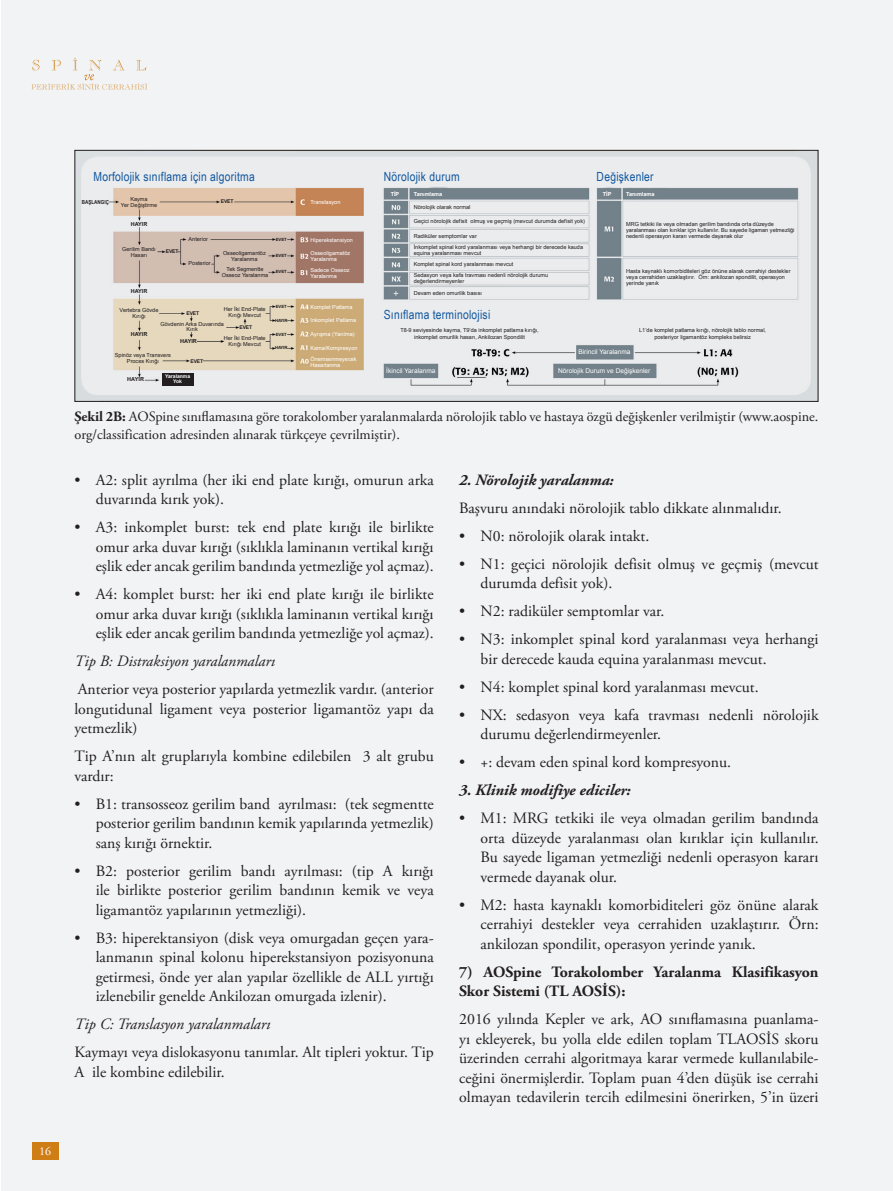
<style>
.page{position:relative;width:893px;height:1191px;background:#fff}
.page>*{position:absolute;margin:0;border:0;box-sizing:border-box;transform-origin:0 0}
.t1{font:15.75px/19.5px "Adobe Garamond Pro";color:#231f20;text-align:justify}
.t2{font:700 15.75px/19.5px "Adobe Garamond Pro";color:#231f20}
.t3{font:italic 15.75px "Adobe Garamond Pro";color:#231f20}
.t4{font:italic 700 15.75px "Adobe Garamond Pro";color:#231f20}
.t5{font:14.25px/18px "Adobe Garamond Pro";color:#231f20}
.t6{font:12.6px "Arial Narrow";letter-spacing:.02em;color:#10579e}
.t7{font:12px "Adobe Garamond Pro";color:#fff}
.t8{font:6.6px "Arial";color:#fff}
.t9{font:5.55px/6px "Arial";color:#231f20;text-align:center}
.t10{font:5.55px/6px "Arial";color:#fff}
.t11{font:700 5.55px "Arial";color:#231f20}
.t12{font:700 5.55px "Arial";color:#fff}
.t13{font:700 5.55px "Arial Narrow";color:#231f20}
.t14{font:700 5.1px "Arial";letter-spacing:-.04em;color:#231f20}
.t15{font:700 5.1px/5.1px "Arial";color:#fff;text-align:center}
.t16{font:700 4.35px "Arial";letter-spacing:-.04em;color:#231f20}
.s1{font-weight:700}
</style>
<div class="page">
<div style="left:1px;top:0;width:891px;height:1191px;background:#f2f3f4"></div>
<div style="left:32px;top:1141px;width:26px;height:18px;background:#cf7e16"></div>
<svg style="left:31px;top:58px;width:116px;height:32px"></svg>
<img style="left:76px;top:152px;width:740px;height:248px">
<div style="left:162px;top:373px;width:32px;height:12px;background:#231f20"></div>
<div style="left:74px;top:150px;width:744px;height:252px;border:1px solid #231f20"></div>
<p class="t7" style="left:39px;top:1143px;width:13px">16</p>
<p class="t6" style="left:94px;top:167px;width:163px">Morfolojik sınıflama için algoritma</p>
<p class="t6" style="left:384px;top:167px;width:77px">Nörolojik durum</p>
<p class="t6" style="left:597px;top:167px;width:59px">Değişkenler</p>
<p class="t13" style="left:82px;top:198px;width:29px">BAŞLANGIÇ</p>
<p class="t9" style="left:121px;top:196px;width:38px">Kayma<br>Yer Değiştirme</p>
<p class="t14" style="left:221px;top:198px;width:14px">EVET</p>
<p class="t11" style="left:131px;top:220px;width:18px">HAYIR</p>
<p class="t9" style="left:122px;top:246px;width:35px">Gerilim Bandı<br>Hasarı</p>
<p class="t11" style="left:131px;top:287px;width:18px">HAYIR</p>
<p class="t14" style="left:166px;top:248px;width:14px">EVET</p>
<p class="t9" style="left:189px;top:236px;width:21px">Anterior</p>
<p class="t9" style="left:189px;top:260px;width:24px">Posterior</p>
<p class="t9" style="left:223px;top:250px;width:44px">Osseoligamantöz<br>Yaralanma</p>
<p class="t9" style="left:222px;top:266px;width:48px">Tek Segmentte<br>Osseoz Yaralanma</p>
<p class="t16" style="left:276px;top:236px;width:12px">EVET</p>
<p class="t16" style="left:276px;top:253px;width:12px">EVET</p>
<p class="t16" style="left:276px;top:269px;width:12px">EVET</p>
<p class="t9" style="left:224px;top:306px;width:43px">Her İki End-Plate<br>Kırığı Mevcut</p>
<p class="t9" style="left:224px;top:335px;width:43px">Her İki End-Plate<br>Kırığı Mevcut</p>
<p class="t9" style="left:120px;top:307px;width:40px">Vertebra Gövde<br>Kırığı</p>
<p class="t9" style="left:115px;top:352px;width:58px">Spinöz veya Transvers<br>Proces Kırığı</p>
<p class="t14" style="left:187px;top:310px;width:14px">EVET</p>
<p class="t9" style="left:160px;top:321px;width:65px;line-height:5.6px">Gövdenin Arka Duvarında<br>Kırık</p>
<p class="t14" style="left:240px;top:324px;width:14px">EVET</p>
<p class="t11" style="left:131px;top:330px;width:18px">HAYIR</p>
<p class="t11" style="left:180px;top:337px;width:18px">HAYIR</p>
<p class="t14" style="left:191px;top:357px;width:14px">EVET</p>
<p class="t11" style="left:127px;top:376px;width:18px">HAYIR</p>
<p class="t15" style="left:165px;top:374px;width:27px">Yaralanma<br>Yok</p>
<p class="t16" style="left:276px;top:304px;width:12px">EVET</p>
<p class="t16" style="left:276px;top:331px;width:12px">EVET</p>
<p class="t16" style="left:275px;top:318px;width:14px">HAYIR</p>
<p class="t16" style="left:275px;top:345px;width:14px">HAYIR</p>
<p class="t10" style="left:310px;top:199px;width:31px">Translasyon</p>
<p class="t10" style="left:310px;top:237px;width:44px">Hiperekstansiyon</p>
<p class="t10" style="left:310px;top:250px;width:41px">Osseoligamatöz<br>Yaralanma</p>
<p class="t10" style="left:310px;top:267px;width:41px">Sadece Osseoz<br>Yaralanma</p>
<p class="t10" style="left:310px;top:304px;width:44px">Komplet Patlama</p>
<p class="t10" style="left:310px;top:317px;width:47px">Inkomplet Patlama</p>
<p class="t10" style="left:310px;top:331px;width:46px">Ayrışma (Yarılma)</p>
<p class="t10" style="left:310px;top:342px;width:49px;line-height:10.6px">Kama/Kompresyon<br>Önemsenmeyecek</p>
<p class="t10" style="left:310px;top:362px;width:31px">Hasarlanma</p>
<p class="t12" style="left:391px;top:190px;width:10px">TİP</p>
<p class="t12" style="left:414px;top:190px;width:30px">Tanımlama</p>
<p class="t9" style="left:414px;top:204px;width:58px">Nörolojik olarak normal</p>
<p class="t9" style="left:414px;top:218px;width:173px">Geçici nörolojik defisit olmuş ve geçmiş (mevcut durumda defisit yok)</p>
<p class="t9" style="left:414px;top:230px;width:171px;line-height:11.4px;text-align:left">Radiküler semptomlar var<br>İnkomplet spinal kord yaralanması veya herhangi bir derecede kauda</p>
<p class="t9" style="left:414px;top:248px;width:136px;line-height:11.1px;text-align:left">equina yaralanması mevcut<br>Komplet spinal kord yaralanması mevcut<br>Sedasyon veya kafa travması nedenli nörolojik durumu</p>
<p class="t9" style="left:414px;top:276px;width:70px;line-height:11.6px;text-align:left">değerlendirmeyenler<br>Devam eden omurilik basısı</p>
<p class="t6" style="left:384px;top:305px;width:108px">Sınıflama terminolojisi</p>
<p class="t9" style="left:400px;top:326px;width:140px;line-height:7.1px">T8-9 seviyesinde kayma, T9’da inkomplet patlama kırığı, inkomplet omurilik hasarı, Ankilozan Spondilit</p>
<p class="t12" style="left:603px;top:190px;width:10px">TİP</p>
<p class="t12" style="left:626px;top:190px;width:30px">Tanımlama</p>
<p class="t9" style="left:626px;top:221px;width:170px;text-align:left">MRG tetkiki ile veya olmadan gerilim bandında orta düzeyde yaralanması olan kırıklar için kullanılır. Bu sayede ligaman yetmezliği nedenli operasyon kararı vermede dayanak olur</p>
<p class="t9" style="left:626px;top:268px;width:166px;text-align:left">Hasta kaynaklı komorbiditeleri göz önüne alarak cerrahiyi destekler veya cerrahiden uzaklaştırır. Örn: ankilozan spondilit, operasyon yerinde yanık</p>
<p class="t9" style="left:639px;top:326px;width:128px;line-height:7.1px">L1’de komplet patlama kırığı, nörolojik tablo normal, posteriyor ligamantöz kompleks belirsiz</p>
<p class="t8" style="left:578px;top:347px;width:54px">Birincil Yaralanma</p>
<p class="t8" style="left:386px;top:366px;width:51px">İkincil Yaralanma</p>
<p class="t8" style="left:558px;top:366px;width:94px">Nörolojik Durum ve Değişkenler</p>
<p class="t5" style="left:74px;top:407px;width:745px"><span class="s1">Şekil 2B:</span> AOSpine sınıflamasına göre torakolomber yaralanmalarda nörolojik tablo ve hastaya özgü değişkenler verilmiştir (www.aospine. org/classification adresinden alınarak türkçeye çevrilmiştir).</p>
<p class="t1" style="left:96px;top:470px;width:340px;text-indent:-21px">• A2: split ayrılma (her iki end plate kırığı, omurun arka duvarında kırık yok).</p>
<p class="t1" style="left:96px;top:518px;width:340px;text-indent:-21px">• A3: inkomplet burst: tek end plate kırığı ile birlikte omur arka duvar kırığı (sıklıkla laminanın vertikal kırığı eşlik eder ancak gerilim bandında yetmezliğe yol açmaz).</p>
<p class="t1" style="left:96px;top:585px;width:340px;text-indent:-21px">• A4: komplet burst: her iki end plate kırığı ile birlikte omur arka duvar kırığı (sıklıkla laminanın vertikal kırığı eşlik eder ancak gerilim bandında yetmezliğe yol açmaz).</p>
<p class="t3" style="left:74px;top:652px;width:202px">Tip B: Distraksiyon yaralanmaları</p>
<p class="t1" style="left:74px;top:680px;width:361px">Anterior veya posterior yapılarda yetmezlik vardır. (anterior longutidunal ligament veya posterior ligamantöz yapı da yetmezlik)</p>
<p class="t1" style="left:74px;top:747px;width:361px">Tip A’nın alt gruplarıyla kombine edilebilen 3 alt grubu vardır:</p>
<p class="t1" style="left:96px;top:794px;width:340px;text-indent:-21px">• B1: transosseoz gerilim band ayrılması: (tek segmentte posterior gerilim bandının kemik yapılarında yetmezlik) sanş kırığı örnektir.</p>
<p class="t1" style="left:96px;top:861px;width:340px;text-indent:-21px">• B2: posterior gerilim bandı ayrılması: (tip A kırığı ile birlikte posterior gerilim bandının kemik ve veya ligamantöz yapılarının yetmezliği).</p>
<p class="t1" style="left:96px;top:928px;width:340px;text-indent:-21px">• B3: hiperektansiyon (disk veya omurgadan geçen yara&shy;lanmanın spinal kolonu hiperekstansiyon pozisyonuna getirmesi, önde yer alan yapılar özellikle de ALL yırtığı izlenebilir genelde Ankilozan omurgada izlenir).</p>
<p class="t3" style="left:74px;top:1015px;width:198px">Tip C: Translasyon yaralanmaları</p>
<p class="t1" style="left:74px;top:1043px;width:361px">Kaymayı veya dislokasyonu tanımlar. Alt tipleri yoktur. Tip<br>A ile kombine edilebilir.</p>
<p class="t4" style="left:459px;top:470px;width:156px">2. Nörolojik yaralanma:</p>
<p class="t1" style="left:459px;top:498px;width:324px">Başvuru anındaki nörolojik tablo dikkate alınmalıdır.</p>
<p class="t1" style="left:459px;top:526px;width:192px">• N0: nörolojik olarak intakt.</p>
<p class="t1" style="left:480px;top:554px;width:340px;text-indent:-21px">• N1: geçici nörolojik defisit olmuş ve geçmiş (mevcut durumda defisit yok).</p>
<p class="t1" style="left:459px;top:602px;width:207px">• N2: radiküler semptomlar var.</p>
<p class="t1" style="left:480px;top:630px;width:340px;text-indent:-21px">• N3: inkomplet spinal kord yaralanması veya herhangi bir derecede kauda equina yaralanması mevcut.</p>
<p class="t1" style="left:459px;top:677px;width:301px">• N4: komplet spinal kord yaralanması mevcut.</p>
<p class="t1" style="left:480px;top:705px;width:340px;text-indent:-21px">• NX: sedasyon veya kafa travması nedenli nörolojik durumu değerlendirmeyenler.</p>
<p class="t1" style="left:459px;top:753px;width:273px">• +: devam eden spinal kord kompresyonu.</p>
<p class="t4" style="left:459px;top:781px;width:173px">3. Klinik modifiye ediciler:</p>
<p class="t1" style="left:480px;top:809px;width:340px;text-indent:-21px">• M1: MRG tetkiki ile veya olmadan gerilim bandında orta düzeyde yaralanması olan kırıklar için kullanılır.<br>Bu sayede ligaman yetmezliği nedenli operasyon kararı vermede dayanak olur.</p>
<p class="t1" style="left:480px;top:895px;width:340px;text-indent:-21px">• M2: hasta kaynaklı komorbiditeleri göz önüne alarak cerrahiyi destekler veya cerrahiden uzaklaştırır. Örn: ankilozan spondilit, operasyon yerinde yanık.</p>
<p class="t2" style="left:459px;top:962px;width:361px">7) AOSpine Torakolomber Yaralanma Klasifikasyon<br>Skor Sistemi (TL AOSİS):</p>
<p class="t1" style="left:459px;top:1010px;width:361px">2016 yılında Kepler ve ark, AO sınıflamasına puanlama&shy;yı ekleyerek, bu yolla elde edilen toplam TLAOSİS skoru üzerinden cerrahi algoritmaya karar vermede kullanılabile&shy;ceğini önermişlerdir. Toplam puan 4’den düşük ise cerrahi olmayan tedavilerin tercih edilmesini önerirken, 5’in üzeri</p>
</div>
